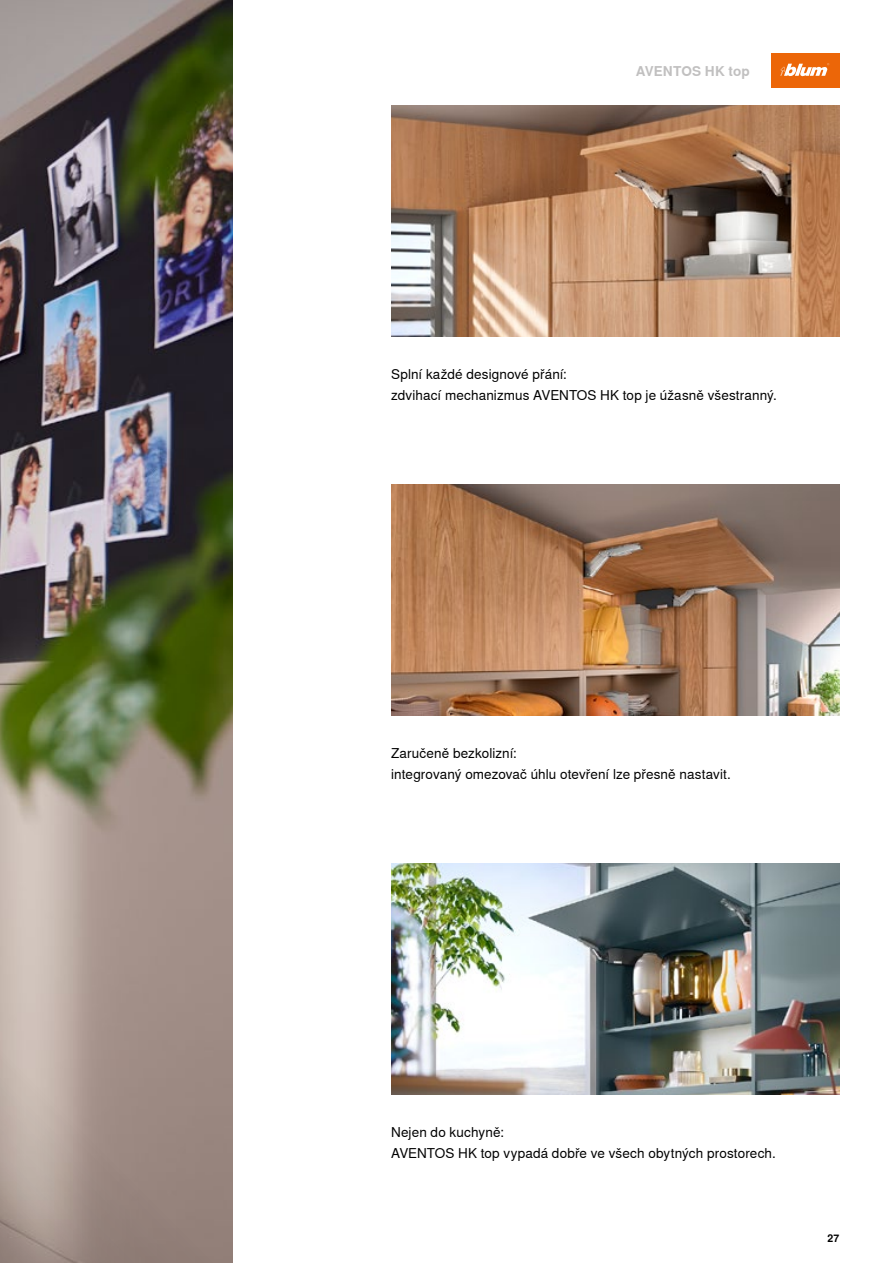
<style>
.page{position:relative;width:893px;height:1263px;background:#fff}
.page>*{position:absolute;margin:0;border:0;box-sizing:border-box;transform-origin:0 0}
._09_Copy_White_Regular{font:13.5px "Nimbus Sans Global";letter-spacing:.01em;color:#000}
._09_Category_White_Bold{font:700 13.5px "Nimbus Sans Global";letter-spacing:.01em;color:#c1c0c0}
.t1{font:700 10.5px "Nimbus Sans Global";color:#000}
</style>
<div class="page">
<img style="left:0;top:0;width:233px;height:108px">
<div style="left:771px;top:54px;width:68px;height:34px;background:#ec6608"></div>
<svg style="left:780px;top:63px;width:49px;height:13px"></svg>
<img style="left:391px;top:105px;width:448px;height:232px">
<img style="left:391px;top:484px;width:448px;height:232px">
<img style="left:391px;top:863px;width:448px;height:231px">
<img style="left:0;top:108px;width:233px;height:1155px">
<p class="_09_Category_White_Bold" style="left:636px;top:63px;width:116px">AVENTOS HK top</p>
<p class="_09_Copy_White_Regular" style="left:391px;top:366px;width:177px">Splní každé designové přání:</p>
<p class="_09_Copy_White_Regular" style="left:391px;top:387px;width:387px">zdvihací mechanizmus AVENTOS HK top je úžasně všestranný.</p>
<p class="_09_Copy_White_Regular" style="left:391px;top:745px;width:127px">Zaručeně bezkolizní:</p>
<p class="_09_Copy_White_Regular" style="left:391px;top:766px;width:341px">integrovaný omezovač úhlu otevření lze přesně nastavit.</p>
<p class="_09_Copy_White_Regular" style="left:391px;top:1124px;width:114px">Nejen do kuchyně:</p>
<p class="_09_Copy_White_Regular" style="left:391px;top:1145px;width:386px">AVENTOS HK top vypadá dobře ve všech obytných prostorech.</p>
<p class="t1" style="left:827px;top:1232px;width:13px">27</p>
</div>
